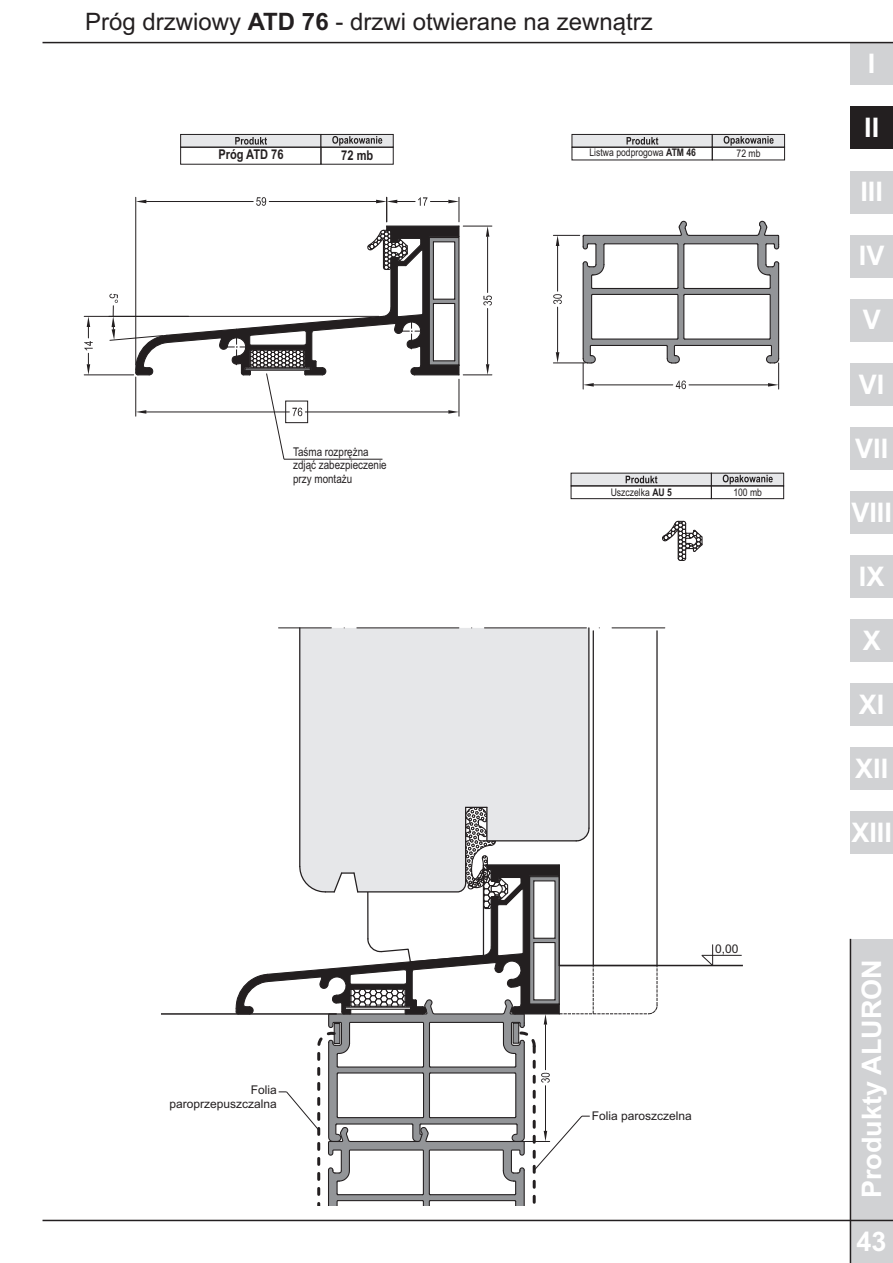
<style>
.page{position:relative;width:893px;height:1263px;background:#fff}
.page>*{position:absolute;margin:0;border:0;box-sizing:border-box;transform-origin:0 0}
.t1{font:700 27px "Arial";color:#fff}
.t2{font:24px "Arial";color:#231f20}
.t3{font:700 13.5px "Arial Narrow";color:#231f20}
.t4{font:12px/13.4px "Arial";color:#231f20;text-align:right}
.t5{font:12px/13.6px "Arial Narrow";color:#231f20}
.t6{font:10.5px "Arial Narrow";color:#231f20}
.s1{font-weight:700}
</style>
<div class="page">
<hr style="left:559px;top:965px;width:184px;height:1px;background:#231f20">
<svg style="left:701px;top:944px;width:12px;height:21px"></svg>
<hr style="left:702px;top:955px;width:40px;height:1px;background:#231f20">
<hr style="left:161px;top:1013px;width:176px;height:2px;background:#231f20">
<hr style="left:656px;top:631px;width:2px;height:334px;background:#231f20">
<hr style="left:593px;top:631px;width:1px;height:334px;background:#231f20">
<svg style="left:235px;top:972px;width:44px;height:43px"></svg>
<svg style="left:236px;top:1004px;width:15px;height:10px"></svg>
<div style="left:300px;top:628px;width:288px;height:177px;background:#e6e7e9"></div>
<hr style="left:612px;top:628px;width:53px;height:1px;background:#231f20">
<hr style="left:484px;top:628px;width:102px;height:1px;background:#231f20">
<hr style="left:357px;top:628px;width:102px;height:1px;background:#231f20">
<hr style="left:279px;top:628px;width:52px;height:1px;background:#231f20">
<hr style="left:299px;top:628px;width:1px;height:238px;background:#231f20">
<hr style="left:588px;top:628px;width:2px;height:200px;background:#231f20">
<svg style="left:279px;top:805px;width:379px;height:417px"></svg>
<svg style="left:662px;top:520px;width:41px;height:41px"></svg>
<svg style="left:571px;top:473px;width:213px;height:13px;background:#bababc"></svg>
<div style="left:571px;top:486px;width:140px;height:13px;border:1px solid #231f20"></div>
<div style="left:711px;top:486px;width:73px;height:13px;border:1px solid #231f20"></div>
<svg style="left:572px;top:134px;width:213px;height:14px;background:#b4b4b6"></svg>
<div style="left:712px;top:147px;width:73px;height:13px;border:1px solid #231f20"></div>
<hr style="left:135px;top:377px;width:1px;height:39px;background:#231f20">
<hr style="left:459px;top:379px;width:1px;height:37px;background:#231f20">
<hr style="left:146px;top:412px;width:143px;height:1px;background:#231f20">
<hr style="left:305px;top:412px;width:143px;height:1px;background:#231f20">
<svg style="left:136px;top:410px;width:10px;height:4px"></svg>
<svg style="left:448px;top:410px;width:11px;height:4px"></svg>
<hr style="left:487px;top:308px;width:1px;height:56px;background:#231f20">
<hr style="left:135px;top:197px;width:1px;height:168px;background:#231f20">
<hr style="left:146px;top:201px;width:107px;height:1px;background:#231f20">
<hr style="left:269px;top:201px;width:107px;height:1px;background:#231f20">
<svg style="left:136px;top:200px;width:10px;height:3px"></svg>
<svg style="left:256px;top:197px;width:10px;height:9px"></svg>
<hr style="left:84px;top:375px;width:50px;height:1px;background:#231f20">
<hr style="left:84px;top:316px;width:295px;height:1px;background:#231f20">
<svg style="left:84px;top:316px;width:9px;height:59px"></svg>
<svg style="left:135px;top:225px;width:325px;height:151px"></svg>
<svg style="left:136px;top:365px;width:14px;height:10px"></svg>
<svg style="left:109px;top:294px;width:59px;height:49px"></svg>
<svg style="left:414px;top:365px;width:8px;height:3px"></svg>
<svg style="left:455px;top:360px;width:37px;height:16px"></svg>
<svg style="left:429px;top:360px;width:5px;height:6px"></svg>
<svg style="left:367px;top:197px;width:125px;height:152px"></svg>
<svg style="left:220px;top:329px;width:103px;height:131px"></svg>
<hr style="left:284px;top:459px;width:98px;height:1px;background:#231f20">
<svg style="left:180px;top:134px;width:214px;height:14px;background:#b4b3b5"></svg>
<div style="left:321px;top:147px;width:72px;height:17px;border:1px solid #231f20"></div>
<div style="left:285px;top:401px;width:23px;height:22px;border:1px solid #231f20"></div>
<svg style="left:553px;top:220px;width:227px;height:169px"></svg>
<div style="left:850px;top:939px;width:43px;height:281px;background:#d1d2d4"></div>
<div style="left:850px;top:1220px;width:43px;height:43px;background:#d1d2d4"></div>
<hr style="left:43px;top:1220px;width:850px;height:1px;background:#231f20">
<hr style="left:850px;top:939px;width:1px;height:324px;background:#231f20">
<div style="left:850px;top:299px;width:43px;height:42px;background:#d1d2d4"></div>
<div style="left:850px;top:235px;width:43px;height:42px;background:#d1d2d4"></div>
<div style="left:850px;top:171px;width:43px;height:42px;background:#d1d2d4"></div>
<div style="left:850px;top:107px;width:43px;height:42px;background:#231f20"></div>
<div style="left:850px;top:43px;width:43px;height:42px;background:#d1d2d4"></div>
<div style="left:850px;top:363px;width:43px;height:42px;background:#d1d2d4"></div>
<div style="left:850px;top:427px;width:43px;height:42px;background:#d1d2d4"></div>
<div style="left:850px;top:491px;width:43px;height:42px;background:#d1d2d4"></div>
<div style="left:850px;top:555px;width:43px;height:43px;background:#d1d2d4"></div>
<div style="left:850px;top:619px;width:43px;height:43px;background:#d1d2d4"></div>
<div style="left:850px;top:683px;width:43px;height:43px;background:#d1d2d4"></div>
<div style="left:850px;top:747px;width:43px;height:43px;background:#d1d2d4"></div>
<div style="left:850px;top:811px;width:43px;height:43px;background:#d1d2d4"></div>
<hr style="left:43px;top:42px;width:850px;height:1px;background:#231f20">
<p class="t2" style="left:85px;top:12px;width:569px">Próg drzwiowy <span class="s1">ATD 76</span> - drzwi otwierane na zewn¹trz</p>
<p class="t3" style="left:218px;top:149px;width:67px">Próg ATD 76</p>
<p class="t3" style="left:341px;top:151px;width:33px">72 mb</p>
<p class="t5" style="left:293px;top:446px;width:95px">Taœma rozprê¿na zdj¹æ zabezpieczenie przy monta¿u</p>
<p class="t4" style="left:170px;top:1084px;width:109px">Folia paroprzepuszczalna</p>
<p class="t6" style="left:589px;top:149px;width:108px">Listwa podprogowa <span class="s1">ATM 46</span></p>
<p class="t6" style="left:737px;top:150px;width:25px">72 mb</p>
<p class="t6" style="left:611px;top:488px;width:63px">Uszczelka <span class="s1">AU 5</span></p>
<p class="t6" style="left:733px;top:488px;width:30px">100 mb</p>
<p class="t4" style="left:715px;top:943px;width:25px">0,00</p>
<p class="t4" style="left:592px;top:1110px;width:102px">Folia paroszczelna</p>
<p class="t1" style="left:868px;top:54px;width:9px">I</p>
<p class="t1" style="left:864px;top:118px;width:17px">II</p>
<p class="t1" style="left:860px;top:182px;width:24px">III</p>
<p class="t1" style="left:859px;top:246px;width:27px">IV</p>
<p class="t1" style="left:863px;top:310px;width:20px">V</p>
<p class="t1" style="left:859px;top:374px;width:27px">VI</p>
<p class="t1" style="left:855px;top:438px;width:35px">VII</p>
<p class="t1" style="left:851px;top:502px;width:42px">VIII</p>
<p class="t1" style="left:859px;top:566px;width:27px">IX</p>
<p class="t1" style="left:868px;top:566px;width:9px">I</p>
<p class="t1" style="left:863px;top:630px;width:20px">X</p>
<p class="t1" style="left:868px;top:630px;width:9px">I</p>
<p class="t1" style="left:859px;top:694px;width:27px">XI</p>
<p class="t1" style="left:868px;top:694px;width:9px">I</p>
<p class="t1" style="left:855px;top:758px;width:35px">XII</p>
<p class="t1" style="left:868px;top:758px;width:9px">I</p>
<p class="t1" style="left:851px;top:822px;width:42px">XIII</p>
<p class="t1" style="left:861px;top:1198px;width:240px;rotate:-90deg">Produkty ALURON</p>
<p class="t1" style="left:857px;top:1231px;width:32px">4 3I</p>
</div>
